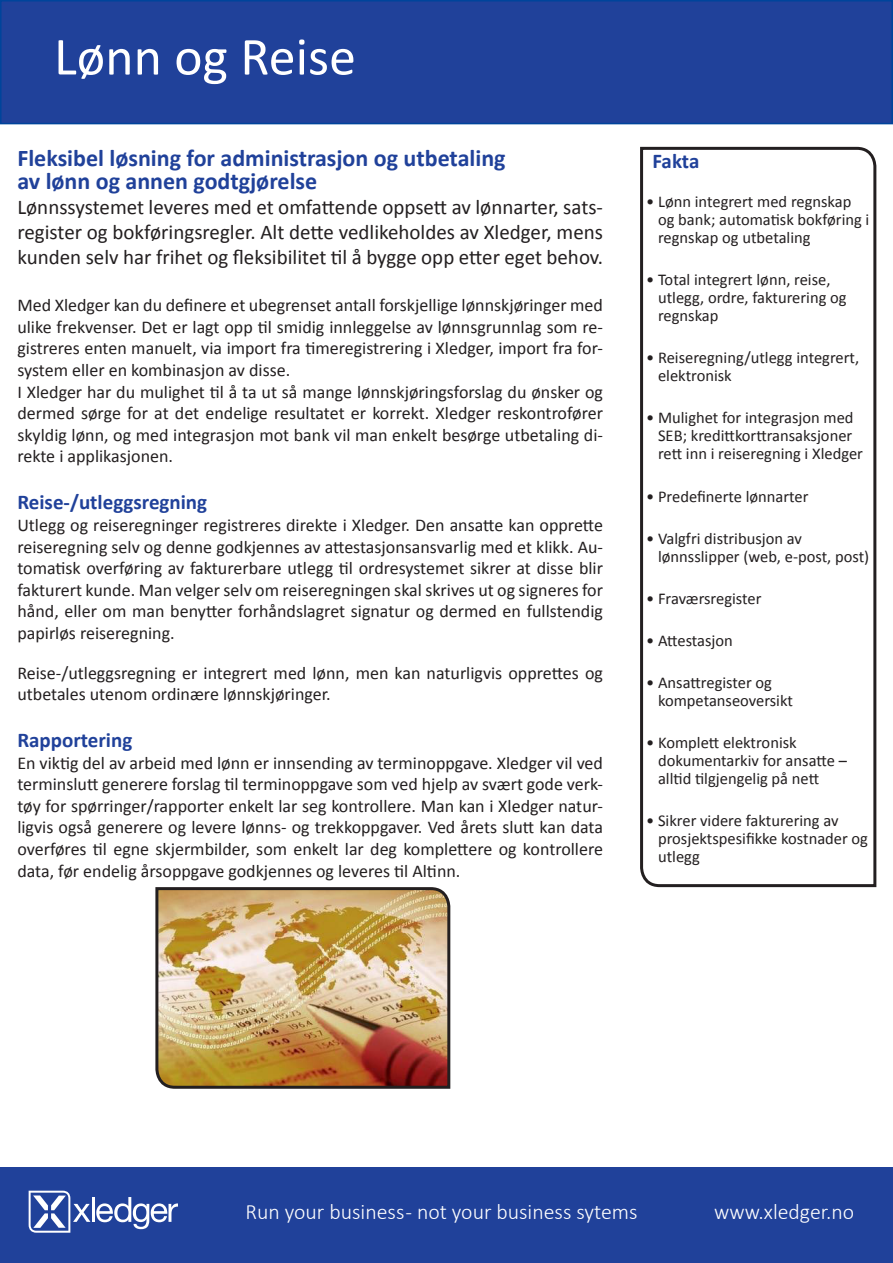
<style>
.page{position:relative;width:893px;height:1263px;background:#fff}
.page>*{position:absolute;margin:0;border:0;box-sizing:border-box;transform-origin:0 0}
.t1{font:54px "Calibri";color:#fff}
.t2{font:700 24px "Calibri";color:#20419a}
.t3{font:300 21.9px "Calibri";color:#fff}
.t4{font:21px/25.2px "Calibri";color:#231f20;text-align:justify}
.t5{font:700 21px "Calibri";color:#20419a}
.t6{font:18px/21.6px "Calibri";color:#231f20;text-align:justify}
.t7{font:16.5px/18px "Calibri";color:#231f20}
</style>
<div class="page">
<div style="left:1px;top:1px;width:891px;height:123px;background:#20419a"></div>
<div style="left:0;top:0;width:893px;height:124px;border:2px solid #00449b"></div>
<svg style="left:640px;top:146px;width:237px;height:742px"></svg>
<img style="left:155px;top:887px;width:296px;height:202px">
<div style="left:0;top:1167px;width:893px;height:96px;background:#20419a"></div>
<hr style="left:92px;top:1197px;width:3px;height:25px;background:#fff">
<svg style="left:96px;top:1197px;width:82px;height:32px"></svg>
<svg style="left:29px;top:1191px;width:61px;height:42px"></svg>
<p class="t1" style="left:54px;top:19px;width:303px">Lønn og Reise</p>
<p class="t2" style="left:17px;top:141px;width:490px">Fleksibel løsning for administrasjon og utbetaling</p>
<p class="t2" style="left:17px;top:164px;width:301px">av lønn og annen godtgjørelse</p>
<p class="t4" style="left:17px;top:194px;width:587px">Lønnssystemet leveres med et omfattende oppsett av lønnarter, sats&shy;register og bokføringsregler. Alt dette vedlikeholdes av Xledger, mens kunden selv har frihet og fleksibilitet til å bygge opp etter eget behov.</p>
<p class="t6" style="left:17px;top:294px;width:587px">Med Xledger kan du definere et ubegrenset antall forskjellige lønnskjøringer med ulike frekvenser. Det er lagt opp til smidig innleggelse av lønnsgrunnlag som re&shy;gistreres enten manuelt, via import fra timeregistrering i Xledger, import fra for&shy;system eller en kombinasjon av disse.</p>
<p class="t6" style="left:17px;top:380px;width:587px">I Xledger har du mulighet til å ta ut så mange lønnskjøringsforslag du ønsker og dermed sørge for at det endelige resultatet er korrekt. Xledger reskontrofører skyldig lønn, og med integrasjon mot bank vil man enkelt besørge utbetaling di&shy;rekte i applikasjonen.</p>
<p class="t5" style="left:17px;top:487px;width:191px">Reise-/utleggsregning</p>
<p class="t6" style="left:17px;top:514px;width:587px">Utlegg og reiseregninger registreres direkte i Xledger. Den ansatte kan opprette reiseregning selv og denne godkjennes av attestasjonsansvarlig med et klikk. Au&shy;tomatisk overføring av fakturerbare utlegg til ordresystemet sikrer at disse blir fakturert kunde. Man velger selv om reiseregningen skal skrives ut og signeres for hånd, eller om man benytter forhåndslagret signatur og dermed en fullstendig papirløs reiseregning.</p>
<p class="t6" style="left:17px;top:661px;width:587px">Reise-/utleggsregning er integrert med lønn, men kan naturligvis opprettes og utbetales utenom ordinære lønnskjøringer.</p>
<p class="t5" style="left:17px;top:725px;width:116px">Rapportering</p>
<p class="t6" style="left:17px;top:751px;width:587px">En viktig del av arbeid med lønn er innsending av terminoppgave. Xledger vil ved terminslutt generere forslag til terminoppgave som ved hjelp av svært gode verk&shy;tøy for spørringer/rapporter enkelt lar seg kontrollere. Man kan i Xledger natur&shy;ligvis også generere og levere lønns- og trekkoppgaver. Ved årets slutt kan data overføres til egne skjermbilder, som enkelt lar deg komplettere og kontrollere data, før endelig årsoppgave godkjennes og leveres til Altinn.</p>
<p class="t5" style="left:653px;top:146px;width:48px">Fakta</p>
<p class="t7" style="left:658px;top:193px;width:213px;text-indent:-12px">• Lønn integrert med regnskap og bank; automatisk bokføring i regnskap og utbetaling</p>
<p class="t7" style="left:658px;top:271px;width:190px;text-indent:-12px">• Total integrert lønn, reise, utlegg, ordre, fakturering og regnskap</p>
<p class="t7" style="left:658px;top:349px;width:203px;text-indent:-12px">• Reiseregning/utlegg integrert, elektronisk</p>
<p class="t7" style="left:658px;top:409px;width:206px;text-indent:-12px">• Mulighet for integrasjon med<br>SEB; kredittkorttransaksjoner rett inn i reiseregning i Xledger</p>
<p class="t7" style="left:646px;top:487px;width:164px">• Predefinerte lønnarter</p>
<p class="t7" style="left:658px;top:529px;width:213px;text-indent:-12px">• Valgfri distribusjon av lønnsslipper (web, e-post, post)</p>
<p class="t7" style="left:646px;top:589px;width:117px">• Fraværsregister</p>
<p class="t7" style="left:646px;top:631px;width:88px">• Attestasjon</p>
<p class="t7" style="left:658px;top:673px;width:136px;text-indent:-12px">• Ansattregister og kompetanseoversikt</p>
<p class="t7" style="left:658px;top:733px;width:190px;text-indent:-12px">• Komplett elektronisk dokumentarkiv for ansatte – alltid tilgjengelig på nett</p>
<p class="t7" style="left:658px;top:811px;width:211px;text-indent:-12px">• Sikrer videre fakturering av prosjektspesifikke kostnader og utlegg</p>
<p class="t3" style="left:246px;top:1198px;width:394px">Run your business - not your business sytems</p>
<p class="t3" style="left:714px;top:1198px;width:142px">www.xledger.no</p>
</div>
